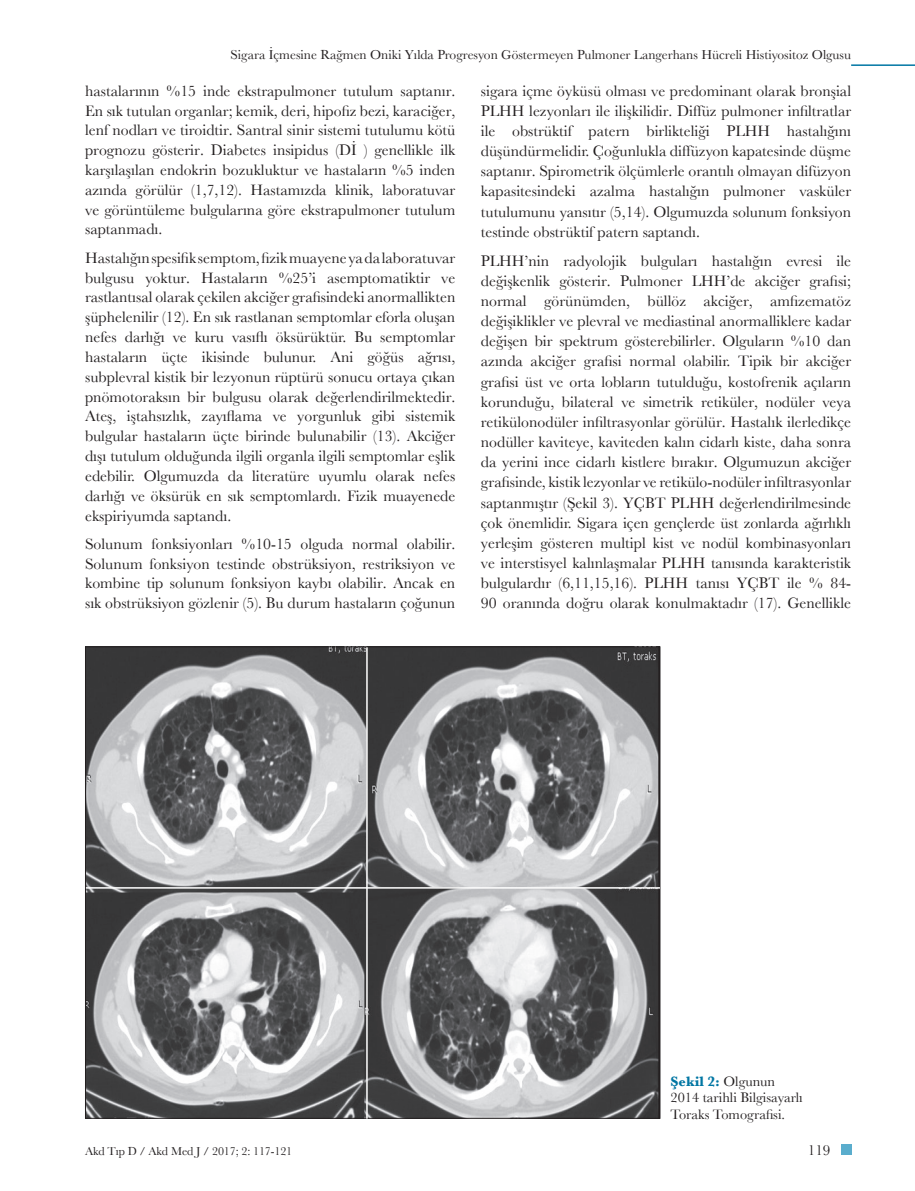
<style>
.page{position:relative;width:915px;height:1191px;background:#fff}
.page>*{position:absolute;margin:0;border:0;box-sizing:border-box;transform-origin:0 0}
.t1{font:15.75px/20.1px "Baskerville";color:#231f20;text-align:justify}
.t2{font:15px "Baskerville";color:#231f20}
.t3{font:14.25px/16.5px "Baskerville";color:#231f20}
.t4{font:13.5px "Baskerville";color:#231f20}
.t5{font:12px "Baskerville";letter-spacing:-.01em;color:#231f20}
.s1{font-weight:700;color:#0076a3}
</style>
<div class="page">
<div style="left:840px;top:1144px;width:10px;height:10px;background:#5aadcd"></div>
<hr style="left:850px;top:64px;width:64px;height:2px;background:#0076a3">
<img style="left:87px;top:648px;width:571px;height:468px">
<hr style="left:366px;top:647px;width:1px;height:471px;background:#fff">
<hr style="left:86px;top:887px;width:573px;height:1px;background:#fff">
<p class="t4" style="left:230px;top:46px;width:622px">Sigara İçmesine Rağmen Oniki Yılda Progresyon Göstermeyen Pulmoner Langerhans Hücreli Histiyositoz Olgusu</p>
<p class="t1" style="left:85px;top:81px;width:371px">hastalarının %15 inde ekstrapulmoner tutulum saptanır.<br>En sık tutulan organlar; kemik, deri, hipofiz bezi, karaciğer, lenf nodları ve tiroidtir. Santral sinir sistemi tutulumu kötü prognozu gösterir. Diabetes insipidus (Dİ ) genellikle ilk karşılaşılan endokrin bozukluktur ve hastaların %5 inden azında görülür (1,7,12). Hastamızda klinik, laboratuvar ve görüntüleme bulgularına göre ekstrapulmoner tutulum saptanmadı.</p>
<p class="t1" style="left:85px;top:248px;width:371px">Hastalığın spesifik semptom, fizik muayene ya da laboratuvar bulgusu yoktur. Hastaların %25’i asemptomatiktir ve rastlantısal olarak çekilen akciğer grafisindeki anormallikten şüphelenilir (12). En sık rastlanan semptomlar eforla oluşan nefes darlığı ve kuru vasıflı öksürüktür. Bu semptomlar hastaların üçte ikisinde bulunur. Ani göğüs ağrısı, subplevral kistik bir lezyonun rüptürü sonucu ortaya çıkan pnömotoraksın bir bulgusu olarak değerlendirilmektedir.<br>Ateş, iştahsızlık, zayıflama ve yorgunluk gibi sistemik bulgular hastaların üçte birinde bulunabilir (13). Akciğer dışı tutulum olduğunda ilgili organla ilgili semptomlar eşlik edebilir. Olgumuzda da literatüre uyumlu olarak nefes darlığı ve öksürük en sık semptomlardı. Fizik muayenede ekspiriyumda saptandı.</p>
<p class="t1" style="left:85px;top:533px;width:371px">Solunum fonksiyonları %10-15 olguda normal olabilir.<br>Solunum fonksiyon testinde obstrüksiyon, restriksiyon ve kombine tip solunum fonksiyon kaybı olabilir. Ancak en sık obstrüksiyon gözlenir (5). Bu durum hastaların çoğunun</p>
<p class="t1" style="left:480px;top:80px;width:371px">sigara içme öyküsü olması ve predominant olarak bronşial PLHH lezyonları ile ilişkilidir. Diffüz pulmoner infiltratlar ile obstrüktif patern birlikteliği PLHH hastalığını düşündürmelidir. Çoğunlukla diffüzyon kapatesinde düşme saptanır. Spirometrik ölçümlerle orantılı olmayan difüzyon kapasitesindeki azalma hastalığın pulmoner vasküler tutulumunu yansıtır (5,14). Olgumuzda solunum fonksiyon testinde obstrüktif patern saptandı.</p>
<p class="t1" style="left:480px;top:250px;width:371px">PLHH’nin radyolojik bulguları hastalığın evresi ile değişkenlik gösterir. Pulmoner LHH’de akciğer grafisi; normal görünümden, büllöz akciğer, amfizematöz değişiklikler ve plevral ve mediastinal anormalliklere kadar değişen bir spektrum gösterebilirler. Olguların %10 dan azında akciğer grafisi normal olabilir. Tipik bir akciğer grafisi üst ve orta lobların tutulduğu, kostofrenik açıların korunduğu, bilateral ve simetrik retiküler, nodüler veya retikülonodüler infiltrasyonlar görülür. Hastalık ilerledikçe nodüller kaviteye, kaviteden kalın cidarlı kiste, daha sonra da yerini ince cidarlı kistlere bırakır. Olgumuzun akciğer grafisinde, kistik lezyonlar ve retikülo-nodüler infiltrasyonlar saptanmıştır (Şekil 3). YÇBT PLHH değerlendirilmesinde çok önemlidir. Sigara içen gençlerde üst zonlarda ağırlıklı yerleşim gösteren multipl kist ve nodül kombinasyonları ve interstisyel kalınlaşmalar PLHH tanısında karakteristik bulgulardır (6,11,15,16). PLHH tanısı YÇBT ile % 84- 90 oranında doğru olarak konulmaktadır (17). Genellikle</p>
<p class="t5" style="left:85px;top:1143px;width:208px">Akd Tıp D / Akd Med J / 2017; 2: 117-121</p>
<p class="t3" style="left:670px;top:1072px;width:134px"><span class="s1">Şekil 2:</span> Olgunun<br>2014 tarihli Bilgisayarlı<br>Toraks Tomografisi.</p>
<p class="t2" style="left:807px;top:1141px;width:24px">119</p>
</div>
